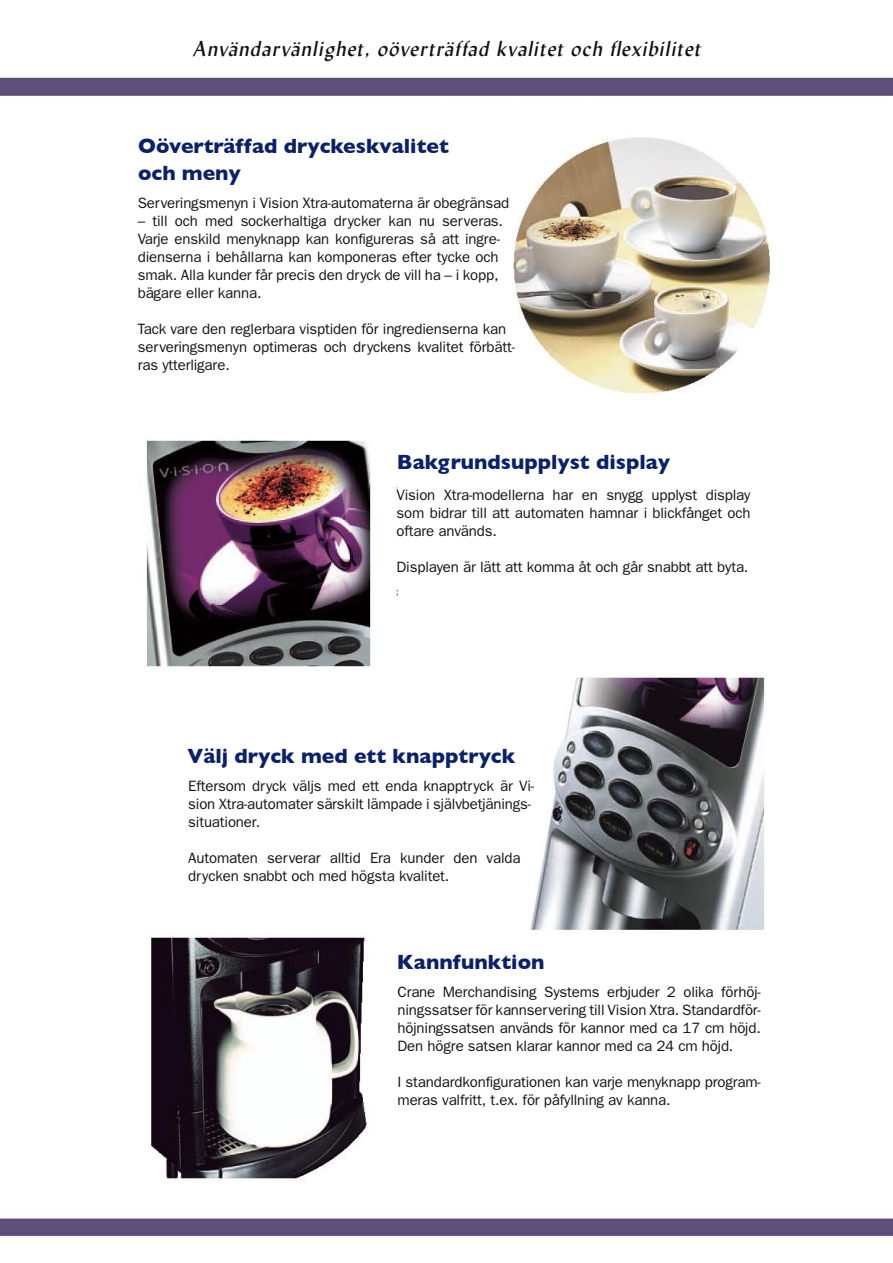
<style>
.page{position:relative;width:893px;height:1263px;background:#fff}
.page>*{position:absolute;margin:0;border:0;box-sizing:border-box;transform-origin:0 0}
.t1{font:700 21px "Gill Sans";color:#09216d}
.t2{font:italic 21px "Lydian";color:#141312}
.t3{font:15px/18px "Franklin Gothic";letter-spacing:-.01em;color:#141312}
</style>
<div class="page">
<img style="left:0;top:77px;width:893px;height:1159px">
<p class="t2" style="left:193px;top:36px;width:513px">Användarvänlighet, oöverträffad kvalitet och flexibilitet</p>
<p class="t1" style="left:138px;top:134px;width:312px">Oöverträffad dryckeskvalitet</p>
<p class="t1" style="left:138px;top:161px;width:104px">och meny</p>
<p class="t3" style="left:138px;top:193px;width:373px">Serveringsmenyn i Vision Xtra-automaterna är obegränsad</p>
<p class="t3" style="left:138px;top:211px;width:367px">– till och med sockerhaltiga drycker kan nu serveras.<br>Varje enskild menyknapp kan konfigureras så att ingre&shy;dienserna i behållarna kan komponeras efter tycke och smak. Alla kunder får precis den dryck de vill ha – i kopp, bägare eller kanna.</p>
<p class="t3" style="left:138px;top:319px;width:379px">Tack vare den reglerbara visptiden för ingredienserna kan serveringsmenyn optimeras och dryckens kvalitet förbätt&shy;ras ytterligare.</p>
<p class="t1" style="left:397px;top:450px;width:275px">Bakgrundsupplyst display</p>
<p class="t3" style="left:396px;top:486px;width:356px;text-align:justify">Vision Xtra-modellerna har en snygg upplyst display som bidrar till att automaten hamnar i blickfånget och oftare används.</p>
<p class="t3" style="left:396px;top:558px;width:353px">Displayen är lätt att komma åt och går snabbt att byta.</p>
<p class="t1" style="left:188px;top:743px;width:329px">Välj dryck med ett knapptryck</p>
<p class="t3" style="left:188px;top:776px;width:347px">Eftersom dryck väljs med ett enda knapptryck är Vi&shy;sion Xtra-automater särskilt lämpade i självbetjänings&shy;situationer.</p>
<p class="t3" style="left:188px;top:848px;width:334px">Automaten serverar alltid Era kunder den valda drycken snabbt och med högsta kvalitet.</p>
<p class="t1" style="left:397px;top:949px;width:149px">Kannfunktion</p>
<p class="t3" style="left:398px;top:982px;width:365px;text-align:justify">Crane Merchandising Systems erbjuder 2 olika förhöj&shy;ningssatser för kannservering till Vision Xtra. Standardför&shy;höjningssatsen används för kannor med ca 17 cm höjd.<br>Den högre satsen klarar kannor med ca 24 cm höjd.</p>
<p class="t3" style="left:398px;top:1072px;width:365px">I standardkonfigurationen kan varje menyknapp program&shy;meras valfritt, t.ex. för påfyllning av kanna.</p>
</div>
